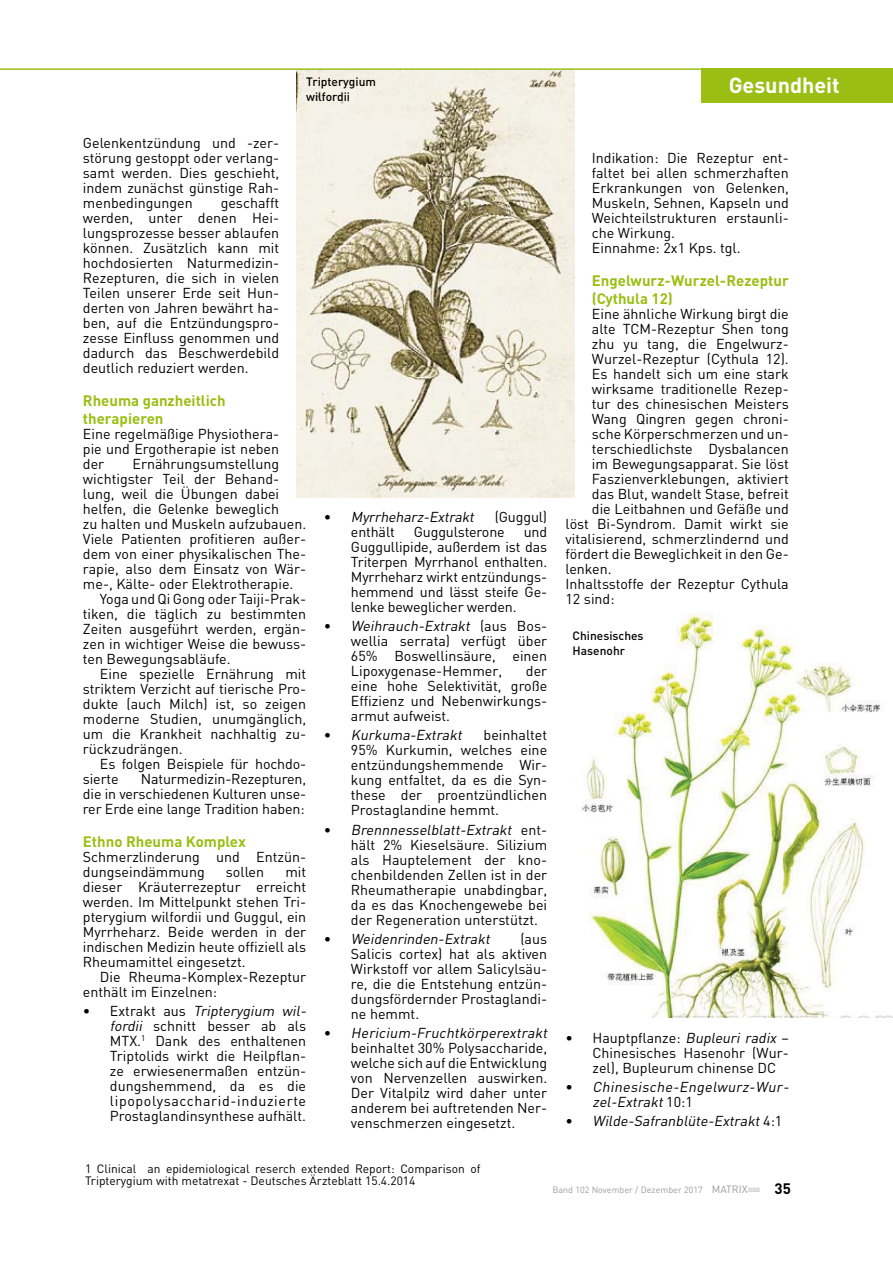
<style>
.page{position:relative;width:893px;height:1263px;background:#fff}
.page>*{position:absolute;margin:0;border:0;box-sizing:border-box;transform-origin:0 0}
.t1{font:700 21.6px "DIN";color:#fff}
.t2{font:700 15px/18px "DIN";color:#9bbe14}
.t3{font:700 15px "DIN";color:#000}
.t4{font:14.25px/15px "DIN";color:#000;text-align:justify}
.t5{font:italic 14.25px/15px "DIN";color:#000}
.t6{font:12px/12px "DIN";color:#000}
.t7{font:500 12px/14.2px "DIN";color:#000}
.t8{font:9px "DIN";color:#9c9c9c}
.s1{font-style:italic}
.s2{font-style:normal}
.s3{font-size:10.5px}
</style>
<div class="page">
<img style="left:296px;top:70px;width:279px;height:427px">
<img style="left:581px;top:614px;width:311px;height:403px">
<div style="left:702px;top:68px;width:191px;height:34px;background:#9bbe14"></div>
<hr style="left:0;top:68px;width:863px;height:2px;background:#9bbe14">
<p class="t7" style="left:306px;top:74px;width:71px">Tripterygium wilfordii</p>
<p class="t4" style="left:83px;top:135px;width:198px">Gelenkentzündung und -zer&shy;störung gestoppt oder verlang&shy;samt werden. Dies geschieht, indem zunächst günstige Rah&shy;menbedingungen</p>
<p class="t4" style="left:83px;top:195px;width:198px;text-indent:138px">geschafft werden, unter denen Hei&shy;lungsprozesse besser ablaufen können. Zusätzlich kann mit hochdosierten Naturmedizin-Rezepturen, die sich in vielen Teilen unserer Erde seit Hun&shy;derten von Jahren bewährt ha&shy;ben, auf die Entzündungspro&shy;zesse Einfluss genommen und dadurch das Beschwerdebild deutlich reduziert werden.</p>
<p class="t2" style="left:83px;top:391px;width:144px">Rheuma ganzheitlich therapieren</p>
<p class="t4" style="left:83px;top:426px;width:198px">Eine regelmäßige Physiothera&shy;pie und Ergotherapie ist neben der</p>
<p class="t4" style="left:132px;top:456px;width:148px">Ernährungsumstellung</p>
<p class="t4" style="left:83px;top:471px;width:198px">wichtigster Teil der Behand-</p>
<p class="t4" style="left:83px;top:486px;width:198px">lung, weil die Übungen dabei</p>
<p class="t4" style="left:83px;top:501px;width:198px">helfen, die Gelenke beweglich</p>
<p class="t4" style="left:83px;top:516px;width:225px">zu halten und Muskeln aufzubauen.</p>
<p class="t4" style="left:83px;top:531px;width:225px">Viele Patienten profitieren außer-</p>
<p class="t4" style="left:83px;top:546px;width:225px">dem von einer physikalischen The-</p>
<p class="t4" style="left:83px;top:561px;width:225px">rapie, also dem Einsatz von Wär-</p>
<p class="t4" style="left:83px;top:576px;width:212px">me‑, Kälte- oder Elektrotherapie.</p>
<p class="t4" style="left:100px;top:591px;width:208px">Yoga und Qi Gong oder Taiji-Prak-</p>
<p class="t4" style="left:83px;top:606px;width:225px">tiken, die täglich zu bestimmten</p>
<p class="t4" style="left:83px;top:621px;width:225px">Zeiten ausgeführt werden, ergän-</p>
<p class="t4" style="left:83px;top:636px;width:223px">zen in wichtiger Weise die bewuss-</p>
<p class="t4" style="left:83px;top:651px;width:149px">ten Bewegungsabläufe.</p>
<p class="t4" style="left:100px;top:666px;width:208px">Eine spezielle Ernährung mit</p>
<p class="t4" style="left:83px;top:681px;width:225px">striktem Verzicht auf tierische Pro-</p>
<p class="t4" style="left:83px;top:696px;width:225px">dukte (auch Milch) ist, so zeigen</p>
<p class="t4" style="left:83px;top:711px;width:225px">moderne Studien, unumgänglich,</p>
<p class="t4" style="left:83px;top:726px;width:225px">um die Krankheit nachhaltig zu-</p>
<p class="t4" style="left:83px;top:741px;width:101px">rückzudrängen.</p>
<p class="t4" style="left:100px;top:756px;width:208px">Es folgen Beispiele für hochdo-</p>
<p class="t4" style="left:83px;top:771px;width:37px">sierte</p>
<p class="t4" style="left:83px;top:771px;width:225px;text-indent:58px">Naturmedizin-Rezepturen, die in verschiedenen Kulturen unse&shy;rer Erde eine lange Tradition haben:</p>
<p class="t2" style="left:83px;top:832px;width:165px">Ethno Rheuma Komplex</p>
<p class="t4" style="left:83px;top:849px;width:225px">Schmerzlinderung und Entzün&shy;dungseindämmung</p>
<p class="t4" style="left:83px;top:864px;width:225px;text-indent:202px">mit dieser Kräuterrezeptur erreicht werden. Im Mittelpunkt stehen Tri&shy;pterygium wilfordii und Guggul, ein Myrrheharz. Beide werden in der indischen Medizin heute offiziell als Rheumamittel eingesetzt.</p>
<p class="t4" style="left:83px;top:969px;width:225px;text-indent:17px">Die Rheuma-Komplex-Rezeptur enthält im Einzelnen:</p>
<p class="t4" style="left:110px;top:1003px;width:201px;text-align:left">E xt ra kt a u s <span class="s1">Tripterygium wil&shy;fordii</span> schnitt besser ab als<br>MTX.<sup>1</sup> Dank des enthaltenen<br>Triptolids wirkt die Heilpflan&shy;ze erwiesenermaßen entzün&shy;dungshemmend, da es die lipopolysaccharid-induzierte<br>Prostaglandinsynthese aufhält.</p>
<p class="t4" style="left:226px;top:864px;width:40px">sollen</p>
<p class="t4" style="left:83px;top:1003px;width:9px">•</p>
<p class="t4" style="left:324px;top:509px;width:9px">•</p>
<p class="t4" style="left:324px;top:618px;width:9px">•</p>
<p class="t4" style="left:324px;top:727px;width:9px">•</p>
<p class="t4" style="left:324px;top:821px;width:9px">•</p>
<p class="t4" style="left:324px;top:931px;width:9px">•</p>
<p class="t4" style="left:324px;top:1025px;width:9px">•</p>
<p class="t5" style="left:351px;top:509px;width:198px">Myrrheharz-Extrakt <span class="s2">( G u g g u l ) enthält</span></p>
<p class="t4" style="left:414px;top:524px;width:93px">Guggulsterone</p>
<p class="t4" style="left:351px;top:524px;width:198px;text-indent:173px">und Guggullipide, außerdem ist das Triterpen Myrrhanol enthalten.<br>Myrrheharz wirkt entzündungs&shy;hemmend und lässt steife Ge&shy;lenke beweglicher werden.</p>
<p class="t4" style="left:351px;top:618px;width:198px"><span class="s1">Weihrauch-Extrakt</span> ( a u s B o s - wellia serrata) verfügt über 65% Boswellinsäure, einen Lipoxygenase-Hemmer,</p>
<p class="t4" style="left:351px;top:663px;width:198px;text-indent:175px">der eine hohe Selektivität, große Effizienz und Nebenwirkungs&shy;armut aufweist.</p>
<p class="t5" style="left:351px;top:727px;width:115px">Kurkuma-Extrakt</p>
<p class="t4" style="left:351px;top:727px;width:198px;text-indent:133px">beinhaltet 95% Kurkumin, welches eine entzündungshemmende Wir&shy;kung entfaltet, da es die Syn&shy;these der proentzündlichen Prostaglandine hemmt.</p>
<p class="t4" style="left:351px;top:821px;width:198px"><span class="s1">Brennnesselblatt-Extrakt</span> e n t - hält 2% Kieselsäure. Silizium als Hauptelement der kno&shy;chenbildenden Zellen ist in der Rheumatherapie unabdingbar, da es das Knochengewebe bei der Regeneration unterstützt.</p>
<p class="t5" style="left:351px;top:931px;width:144px">Weidenrinden-Extrakt</p>
<p class="t4" style="left:351px;top:931px;width:198px;text-indent:169px">(aus Salicis cortex) hat als aktiven Wirkstoff vor allem Salicylsäu&shy;re, die die Entstehung entzün&shy;dungsfördernder Prostaglandi&shy;ne hemmt.</p>
<p class="t5" style="left:351px;top:1025px;width:201px">Hericium-Fruchtkörperextrakt</p>
<p class="t4" style="left:351px;top:1040px;width:198px">beinhaltet 30% Polysaccharide, welche sich auf die Entwicklung von Nervenzellen auswirken.<br>Der Vitalpilz wird daher unter anderem bei auftretenden Ner&shy;venschmerzen eingesetzt.</p>
<h1 class="t1" style="left:729px;top:71px;width:112px">Gesundheit</h1>
<p class="t4" style="left:592px;top:150px;width:198px;text-align:left">Indikation: Die Rezeptur ent&shy;faltet bei allen schmerzhaften<br>Erkrankungen von Gelenken,<br>Muskeln, Sehnen, Kapseln und<br>Weichteilstrukturen erstaunli&shy;che Wirkung.<br>Einnahme: 2x1 Kps. tgl.</p>
<p class="t2" style="left:592px;top:271px;width:198px">Engelwurz-Wurzel-Rezeptur (Cythula 12)</p>
<p class="t4" style="left:592px;top:306px;width:198px">Eine ähnliche Wirkung birgt die</p>
<p class="t4" style="left:592px;top:321px;width:198px">alte TCM-Rezeptur Shen tong</p>
<p class="t4" style="left:592px;top:336px;width:198px">zhu yu tang, die Engelwurz-</p>
<p class="t4" style="left:592px;top:351px;width:198px">Wurzel-Rezeptur (Cythula 12).</p>
<p class="t4" style="left:592px;top:366px;width:198px">Es handelt sich um eine stark</p>
<p class="t4" style="left:592px;top:381px;width:198px">wirksame traditionelle Rezep-</p>
<p class="t4" style="left:592px;top:396px;width:198px">tur des chinesischen Meisters</p>
<p class="t4" style="left:592px;top:411px;width:198px">Wang Qingren gegen chroni-</p>
<p class="t4" style="left:592px;top:426px;width:198px">sche Körperschmerzen und un-</p>
<p class="t4" style="left:592px;top:441px;width:198px">terschiedlichste Dysbalancen</p>
<p class="t4" style="left:592px;top:456px;width:198px">im Bewegungsapparat. Sie löst</p>
<p class="t4" style="left:592px;top:471px;width:198px">Faszienverklebungen, aktiviert</p>
<p class="t4" style="left:592px;top:486px;width:198px">das Blut, wandelt Stase, befreit</p>
<p class="t4" style="left:592px;top:501px;width:198px">die Leitbahnen und Gefäße und</p>
<p class="t4" style="left:565px;top:516px;width:225px">löst Bi-Syndrom. Damit wirkt sie</p>
<p class="t4" style="left:565px;top:531px;width:225px">vitalisierend, schmerzlindernd und</p>
<p class="t4" style="left:565px;top:546px;width:225px">fördert die Beweglichkeit in den Ge-</p>
<p class="t4" style="left:565px;top:561px;width:48px">lenken.</p>
<p class="t4" style="left:565px;top:576px;width:225px">Inhaltsstoffe der Rezeptur Cythula</p>
<p class="t4" style="left:565px;top:591px;width:51px">12 sind:</p>
<p class="t7" style="left:573px;top:629px;width:72px">Chinesisches<br>Hasenohr</p>
<p class="t4" style="left:565px;top:1030px;width:9px">•</p>
<p class="t4" style="left:565px;top:1079px;width:9px">•</p>
<p class="t4" style="left:565px;top:1113px;width:9px">•</p>
<p class="t4" style="left:592px;top:1030px;width:198px">Hauptpflanze: <span class="s1">Bupleuri radix</span> – Chinesisches Hasenohr (Wur&shy;zel), Bupleurum chinense DC</p>
<p class="t5" style="left:592px;top:1079px;width:201px">Chinesische-Engelwurz-Wur&shy;zel-Extrakt<span class="s2">1 0 : 1</span></p>
<p class="t5" style="left:592px;top:1113px;width:191px">Wilde-Safranblüte-Extrakt<span class="s2">4 : 1</span></p>
<p class="t6" style="left:85px;top:1163px;width:397px">1 Clinical an epidemiological reserch extended Report: Comparison of<br>Tripterygium with metatrexat - Deutsches Ärzteblatt 15.4.2014</p>
<p class="t8" style="left:552px;top:1184px;width:209px">Band 102 November / Dezember 2017 <span class="s3">MATRIX</span><sup>3000</sup></p>
<p class="t3" style="left:775px;top:1179px;width:18px">35</p>
</div>
